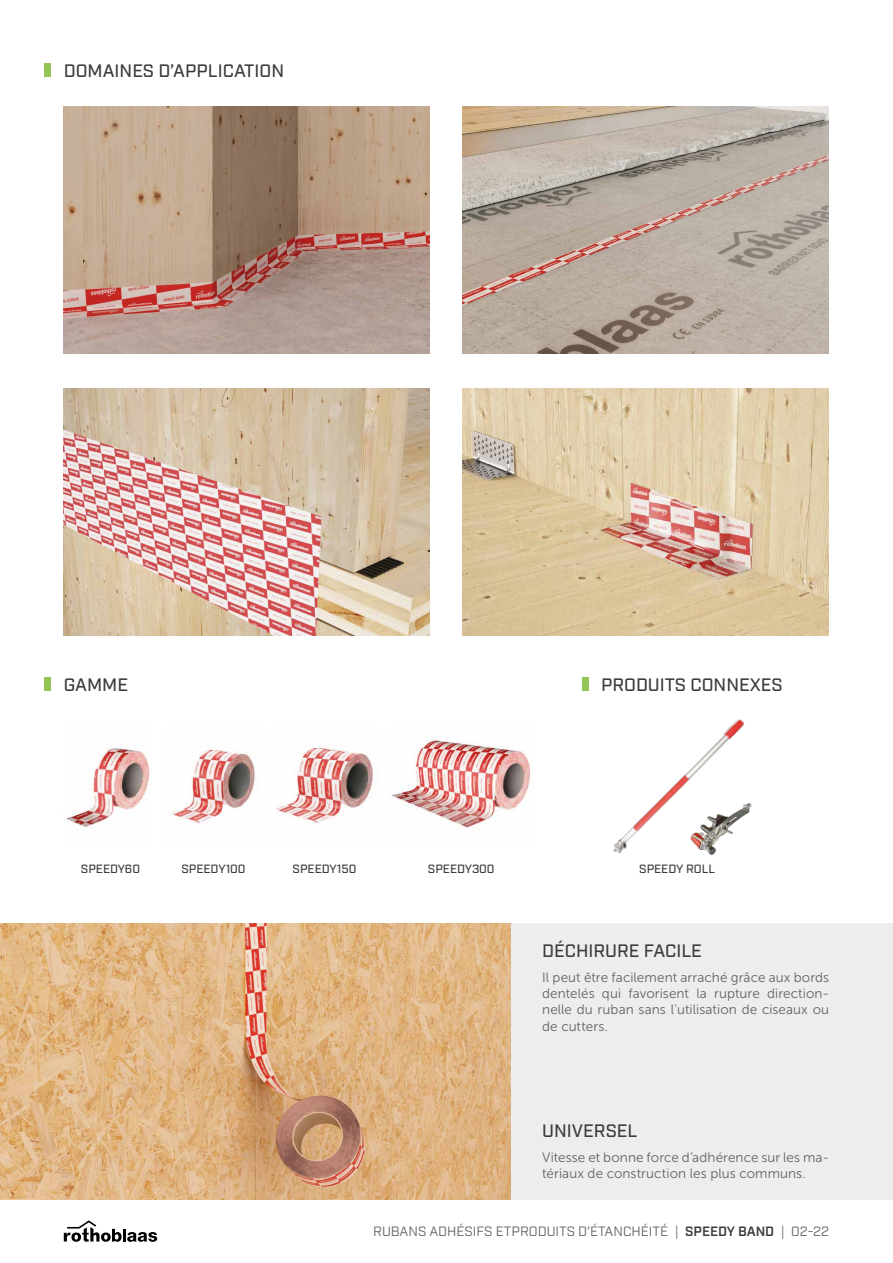
<style>
.page{position:relative;width:893px;height:1263px;background:#fff}
.page>*{position:absolute;margin:0;border:0;box-sizing:border-box;transform-origin:0 0}
.t1{font:500 18px "Industry";color:#3c3c3b}
.t2{font:13.5px/16.2px "Museo Sans 300";letter-spacing:.005em;color:#646363}
.t3{font:13.5px "Industry";color:#646363}
.t4{font:500 12px "Industry";color:#3c3c3b}
.s1{font-weight:600;color:#3c3c3b}
</style>
<div class="page">
<div style="left:0;top:923px;width:893px;height:276px;background:#ededed"></div>
<img style="left:0;top:923px;width:510px;height:276px">
<img style="left:64px;top:106px;width:365px;height:247px">
<img style="left:463px;top:106px;width:365px;height:247px">
<img style="left:64px;top:388px;width:365px;height:247px">
<img style="left:463px;top:388px;width:365px;height:247px">
<img style="left:613px;top:719px;width:132px;height:135px">
<img style="left:689px;top:803px;width:63px;height:52px">
<img style="left:66px;top:743px;width:84px;height:85px">
<img style="left:171px;top:749px;width:88px;height:75px">
<img style="left:276px;top:742px;width:101px;height:82px">
<img style="left:391px;top:740px;width:140px;height:89px">
<svg style="left:64px;top:1220px;width:93px;height:22px"></svg>
<div style="left:45px;top:64px;width:6px;height:13px;background:#94c356"></div>
<div style="left:45px;top:678px;width:6px;height:13px;background:#94c356"></div>
<div style="left:582px;top:678px;width:6px;height:13px;background:#94c356"></div>
<h1 class="t1" style="left:64px;top:60px;width:222px">DOMAINES D’APPLICATION</h1>
<h1 class="t1" style="left:64px;top:674px;width:66px">GAMME</h1>
<h1 class="t1" style="left:601px;top:674px;width:183px">PRODUITS CONNEXES</h1>
<p class="t4" style="left:81px;top:861px;width:61px">SPEEDY60</p>
<p class="t4" style="left:181px;top:861px;width:66px">SPEEDY100</p>
<p class="t4" style="left:293px;top:861px;width:65px">SPEEDY150</p>
<p class="t4" style="left:428px;top:861px;width:68px">SPEEDY300</p>
<p class="t4" style="left:639px;top:861px;width:77px">SPEEDY ROLL</p>
<h1 class="t1" style="left:542px;top:940px;width:161px">DÉCHIRURE FACILE</h1>
<p class="t2" style="left:542px;top:969px;width:289px;text-align:justify">Il peut être facilement arraché grâce aux bords dentelés qui favorisent la rupture direction&shy;nelle du ruban sans l'utilisation de ciseaux ou de cutters.</p>
<h1 class="t1" style="left:542px;top:1120px;width:97px">UNIVERSEL</h1>
<p class="t2" style="left:542px;top:1149px;width:289px">Vitesse et bonne force d’adhérence sur les ma&shy;tériaux de construction les plus communs.</p>
<p class="t3" style="left:373px;top:1223px;width:457px">RUBANS ADHÉSIFS ETPRODUITS D'ÉTANCHÉITÉ | <span class="s1">SPEEDY BAND</span> | 02-22</p>
</div>
